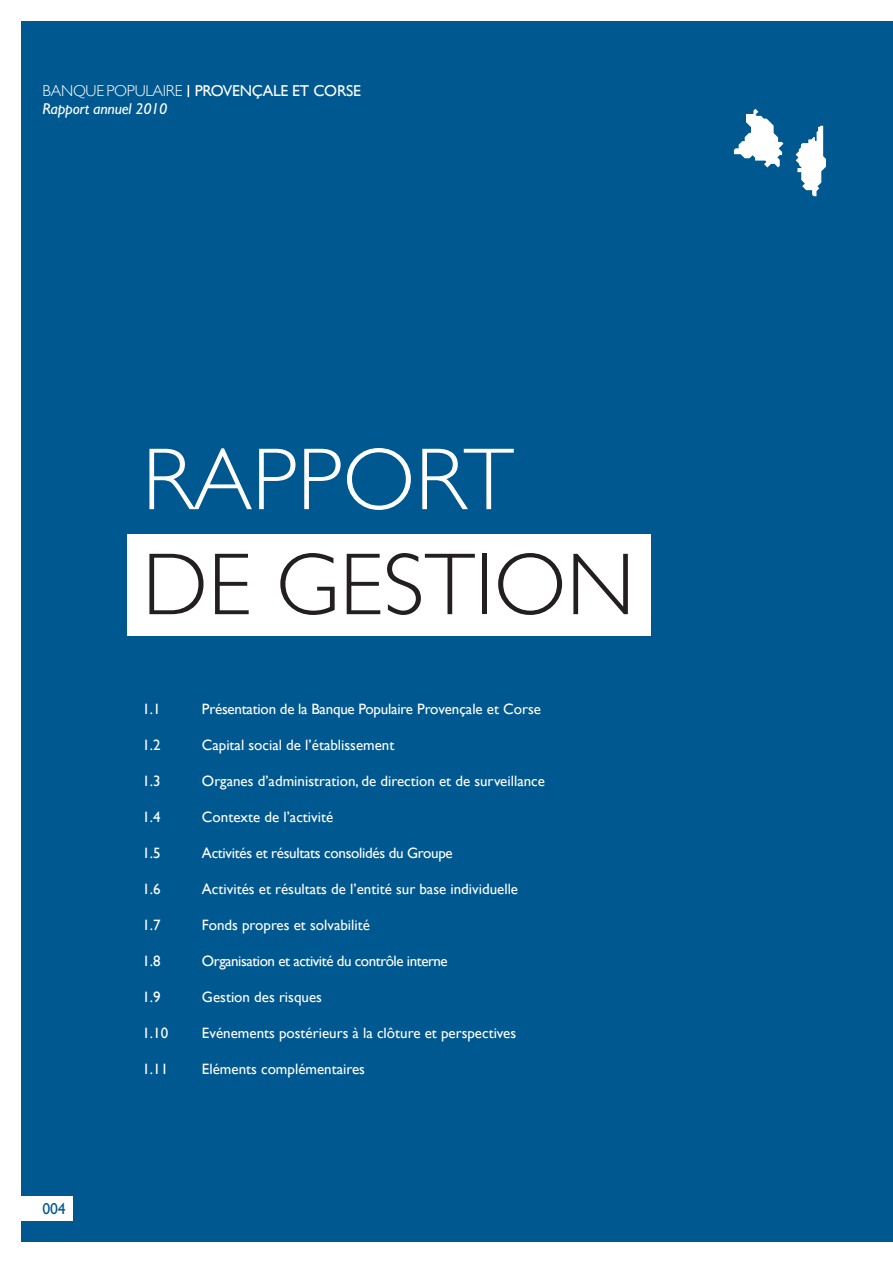
<style>
.page{position:relative;width:893px;height:1263px;background:#fff}
.page>*{position:absolute;margin:0;border:0;box-sizing:border-box;transform-origin:0 0}
.t1{font:300 88.5px "Gill Sans";color:#231f20}
.t2{font:300 88.5px "Gill Sans";color:#fff}
.t3{font:15.75px "Gill Sans";letter-spacing:-.015em;color:#fff}
.t4{font:italic 15.75px "Gill Sans Std";letter-spacing:-.015em;color:#fff}
.t5{font:15.75px "Gill Sans";color:#005890}
.t6{font:15px "Gill Sans";color:#fff}
.t7{font:15px "Gill Sans";letter-spacing:-.03em;color:#fff}
.t8{font:15px "Gill Sans";letter-spacing:-.02em;color:#fff}
.s1{font-weight:300}
</style>
<div class="page">
<div style="left:21px;top:21px;width:872px;height:1221px;background:#005890"></div>
<div style="left:128px;top:535px;width:523px;height:101px;background:#fff"></div>
<svg style="left:734px;top:109px;width:49px;height:58px"></svg>
<svg style="left:796px;top:126px;width:30px;height:70px"></svg>
<svg style="left:188px;top:85px;width:1px;height:12px"></svg>
<div style="left:0;top:1196px;width:72px;height:24px;background:#fff"></div>
<p class="t3" style="left:43px;top:81px;width:320px"><span class="s1">BANQUE POPULAIRE</span> PROVENÇALE ET CORSE</p>
<p class="t4" style="left:43px;top:103px;width:126px">Rapport annuel 2010</p>
<h1 class="t2" style="left:142px;top:430px;width:373px">RAPPORT</h1>
<h1 class="t1" style="left:142px;top:535px;width:494px">DE GESTION</h1>
<p class="t5" style="left:43px;top:1199px;width:25px">004</p>
<p class="t6" style="left:142px;top:700px;width:20px">1.1</p>
<p class="t6" style="left:202px;top:700px;width:341px">Présentation de la Banque Populaire Provençale et Corse</p>
<p class="t6" style="left:142px;top:736px;width:20px">1.2</p>
<p class="t6" style="left:202px;top:736px;width:194px">Capital social de l’établissement</p>
<p class="t6" style="left:142px;top:772px;width:20px">1.3</p>
<p class="t6" style="left:202px;top:772px;width:345px">Organes d’administration, de direction et de surveillance</p>
<p class="t6" style="left:142px;top:808px;width:20px">1.4</p>
<p class="t6" style="left:202px;top:808px;width:133px">Contexte de l’activité</p>
<p class="t6" style="left:142px;top:844px;width:20px">1.5</p>
<p class="t8" style="left:202px;top:844px;width:252px">Activités et résultats consolidés du Groupe</p>
<p class="t6" style="left:142px;top:880px;width:20px">1.6</p>
<p class="t6" style="left:202px;top:880px;width:318px">Activités et résultats de l’entité sur base individuelle</p>
<p class="t6" style="left:142px;top:916px;width:20px">1.7</p>
<p class="t6" style="left:202px;top:916px;width:169px">Fonds propres et solvabilité</p>
<p class="t6" style="left:142px;top:952px;width:20px">1.8</p>
<p class="t7" style="left:202px;top:952px;width:247px">Organisation et activité du contrôle interne</p>
<p class="t6" style="left:142px;top:988px;width:20px">1.9</p>
<p class="t6" style="left:202px;top:988px;width:122px">Gestion des risques</p>
<p class="t6" style="left:142px;top:1024px;width:27px">1.10</p>
<p class="t6" style="left:202px;top:1024px;width:316px">Evénements postérieurs à la clôture et perspectives</p>
<p class="t6" style="left:142px;top:1060px;width:27px">1.11</p>
<p class="t6" style="left:202px;top:1060px;width:165px">Eléments complémentaires</p>
</div>
